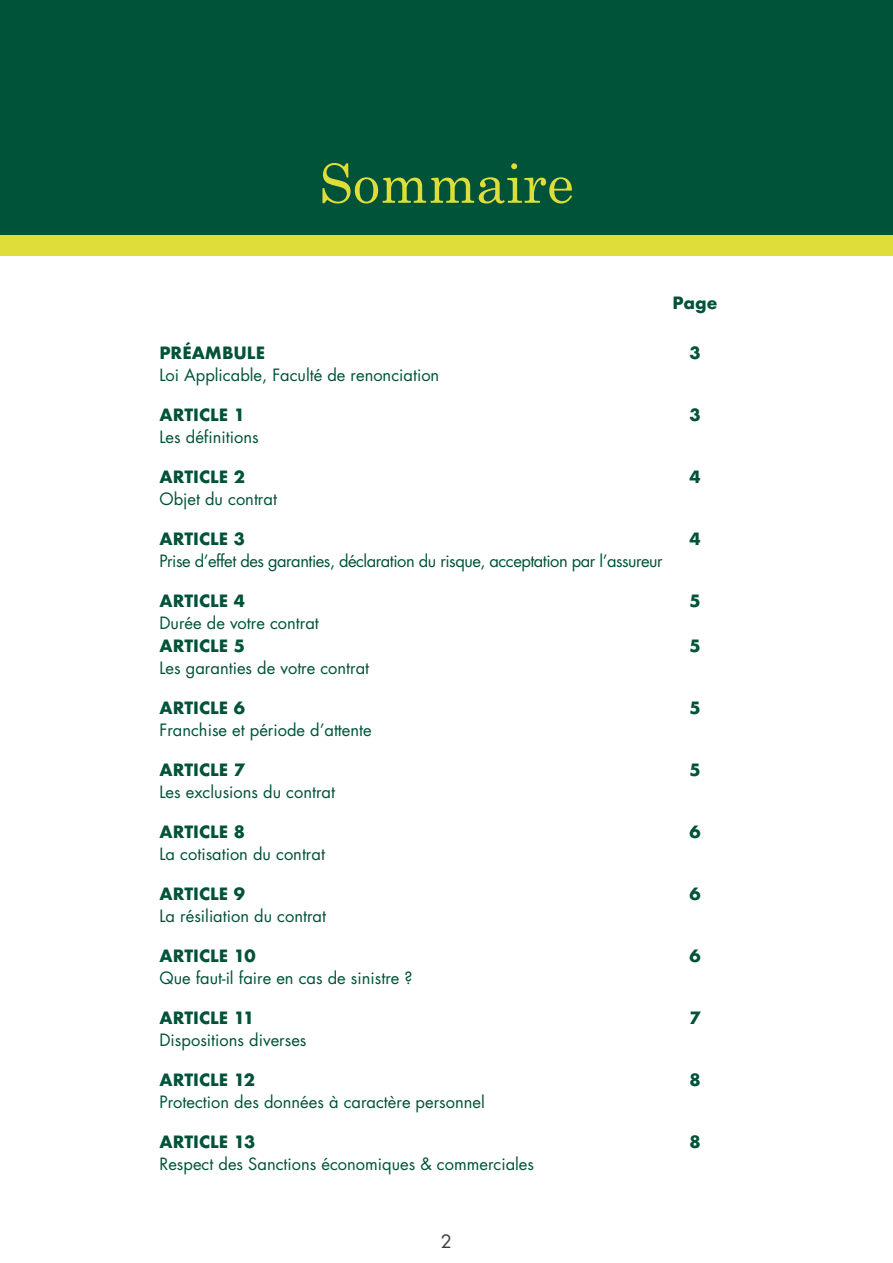
<style>
.page{position:relative;width:893px;height:1263px;background:#fff}
.page>*{position:absolute;margin:0;border:0;box-sizing:border-box;transform-origin:0 0}
.t1{font:54px "Century Schoolbook";color:#ddde3a}
.t2{font:18px "Futura";color:#3c3c3b}
.t3{font:16.5px "Futura";color:#005239}
.t4{font:700 16.5px "Futura";color:#005239}
.t5{font:16.5px "Futura";letter-spacing:-.03em;color:#005239}
</style>
<div class="page">
<div style="left:0;top:0;width:893px;height:236px;background:#005239"></div>
<div style="left:0;top:236px;width:893px;height:20px;background:#ddde3a"></div>
<h1 class="t1" style="left:319px;top:149px;width:257px">Sommaire</h1>
<p class="t4" style="left:672px;top:291px;width:46px">Page</p>
<p class="t4" style="left:159px;top:341px;width:107px">PRÉAMBULE</p>
<p class="t4" style="left:689px;top:341px;width:13px">3</p>
<p class="t3" style="left:159px;top:364px;width:281px">Loi Applicable, Faculté de renonciation</p>
<p class="t4" style="left:159px;top:403px;width:87px">ARTICLE 1</p>
<p class="t4" style="left:689px;top:403px;width:13px">3</p>
<p class="t3" style="left:159px;top:426px;width:101px">Les définitions</p>
<p class="t4" style="left:159px;top:465px;width:87px">ARTICLE 2</p>
<p class="t4" style="left:689px;top:465px;width:13px">4</p>
<p class="t3" style="left:159px;top:488px;width:119px">Objet du contrat</p>
<p class="t4" style="left:159px;top:527px;width:87px">ARTICLE 3</p>
<p class="t4" style="left:689px;top:527px;width:13px">4</p>
<p class="t5" style="left:159px;top:550px;width:505px">Prise d’effet des garanties, déclaration du risque, acceptation par l’assureur</p>
<p class="t4" style="left:159px;top:589px;width:87px">ARTICLE 4</p>
<p class="t4" style="left:689px;top:589px;width:13px">5</p>
<p class="t3" style="left:159px;top:612px;width:161px">Durée de votre contrat</p>
<p class="t4" style="left:159px;top:634px;width:87px">ARTICLE 5</p>
<p class="t4" style="left:689px;top:634px;width:13px">5</p>
<p class="t3" style="left:159px;top:657px;width:211px">Les garanties de votre contrat</p>
<p class="t4" style="left:159px;top:696px;width:87px">ARTICLE 6</p>
<p class="t4" style="left:689px;top:696px;width:13px">5</p>
<p class="t3" style="left:159px;top:719px;width:214px">Franchise et période d’attente</p>
<p class="t4" style="left:159px;top:758px;width:87px">ARTICLE 7</p>
<p class="t4" style="left:689px;top:758px;width:13px">5</p>
<p class="t3" style="left:159px;top:781px;width:177px">Les exclusions du contrat</p>
<p class="t4" style="left:159px;top:820px;width:87px">ARTICLE 8</p>
<p class="t4" style="left:689px;top:820px;width:13px">6</p>
<p class="t3" style="left:159px;top:843px;width:167px">La cotisation du contrat</p>
<p class="t4" style="left:159px;top:882px;width:87px">ARTICLE 9</p>
<p class="t4" style="left:689px;top:882px;width:13px">6</p>
<p class="t3" style="left:159px;top:905px;width:168px">La résiliation du contrat</p>
<p class="t4" style="left:159px;top:944px;width:98px">ARTICLE 10</p>
<p class="t4" style="left:689px;top:944px;width:13px">6</p>
<p class="t3" style="left:159px;top:967px;width:255px">Que faut-il faire en cas de sinistre ?</p>
<p class="t4" style="left:159px;top:1006px;width:96px">ARTICLE 11</p>
<p class="t4" style="left:689px;top:1006px;width:13px">7</p>
<p class="t3" style="left:159px;top:1029px;width:149px">Dispositions diverses</p>
<p class="t4" style="left:159px;top:1068px;width:97px">ARTICLE 12</p>
<p class="t4" style="left:689px;top:1068px;width:13px">8</p>
<p class="t3" style="left:159px;top:1091px;width:327px">Protection des données à caractère personnel</p>
<p class="t4" style="left:159px;top:1130px;width:97px">ARTICLE 13</p>
<p class="t4" style="left:689px;top:1130px;width:13px">8</p>
<p class="t3" style="left:159px;top:1153px;width:376px">Respect des Sanctions économiques &amp; commerciales</p>
<p class="t2" style="left:441px;top:1229px;width:13px">2</p>
</div>
